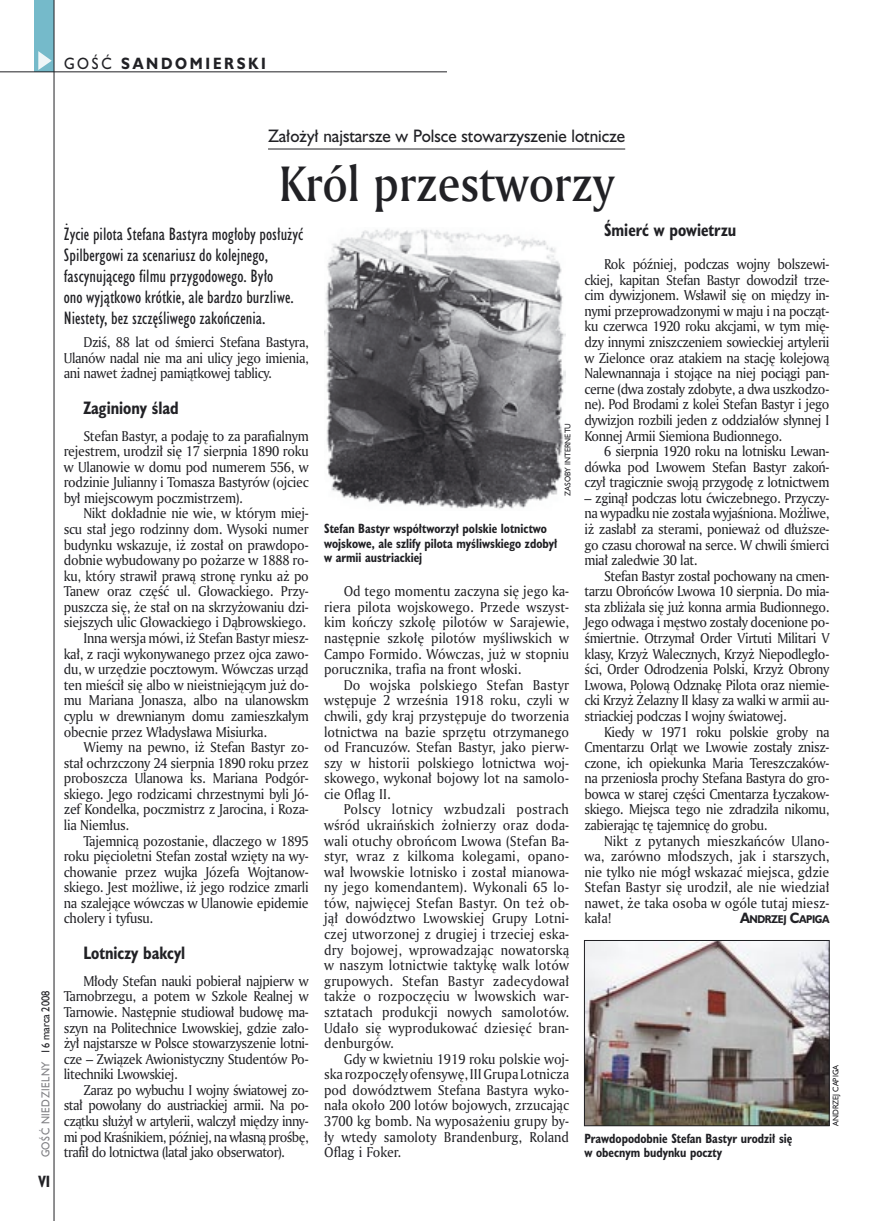
<style>
.page{position:relative;width:872px;height:1221px;background:#fff}
.page>*{position:absolute;margin:0;border:0;box-sizing:border-box;transform-origin:0 0}
._05a_tytyl_AmMd_32_pt{font:48px "Amerigo Md PL";color:#212125;scale:.9 1}
._06-4_lead_lokal_HuCn_11_pt{font:16.5px/21px "Humanst 521 Cn PL";color:#212125}
._04-3_nadtytul_lokal{font:16.5px "Humanst 521 PL";color:#212125;scale:.94 1}
._04_srodtytul_HuCB_11_pt{font:700 16.5px "Humanst 521 Cn PL";color:#212125;scale:.94 1}
.t1{font:700 15px "Humanst 521 PL";letter-spacing:.2em;color:#212125;scale:.9 1}
.t2{font:700 15px "Humanst 521 Cn PL";color:#212125;scale:.94 1}
._01_body_tekst{font:13.8px/15.6px "Amerigo PL";letter-spacing:-.02em;color:#212125;text-align:justify;scale:.94 1}
._09_podpis_zdjecia_HuCnB{font:700 12.3px/14.4px "Humanst 521 Cn PL";color:#212125;scale:.94 1}
.t3{font:10.5px "Humanst 521 PL";letter-spacing:.05em;color:#7f7f83;scale:.9 1}
._01_body_tekst-2{font:700 10.35px "Humanst 521 PL";letter-spacing:-.04em;color:#212125;scale:.9 1}
._09a_autor_zdjecia_Hu_5_pt{font:7.5px "Humanst 521 PL";color:#212125;scale:.94 1}
.s1{font-weight:400}
.s2{color:#212125}
.s3{font-size:13.8px}
</style>
<div class="page">
<div style="left:35px;top:0;width:19px;height:72px;background:#75baca"></div>
<svg style="left:38px;top:51px;width:14px;height:19px"></svg>
<hr style="left:54px;top:0;width:1px;height:1220px;background:#212125">
<hr style="left:0;top:72px;width:447px;height:1px;background:#212125">
<hr style="left:268px;top:149px;width:357px;height:1px;background:#212125">
<img style="left:324px;top:228px;width:242px;height:282px">
<img style="left:586px;top:942px;width:241px;height:181px">
<div style="left:584px;top:940px;width:245px;height:185px;border:1px solid #212125"></div>
<p class="t1" style="left:64px;top:53px;width:226px"><span class="s1">GOŚĆ</span> SANDOMIERSKI</p>
<p class="t3" style="left:38px;top:1157px;width:187px;rotate:-90deg">GOŚĆ NIEDZIELNY <span class="s2">16 marca 2008</span></p>
<p class="t2" style="left:38px;top:1170px;width:14px">VI</p>
<p class="_04-3_nadtytul_lokal" style="left:268px;top:124px;width:381px">Założył najstarsze w Polsce stowarzyszenie lotnicze</p>
<p class="_05a_tytyl_AmMd_32_pt" style="left:279px;top:151px;width:374px">Król przestworzy</p>
<p class="_06-4_lead_lokal_HuCn_11_pt" style="left:64px;top:223px;width:241px">Życie pilota Stefana Bastyra mogłoby posłużyć Spilbergowi za scenariusz do kolejnego, fascynującego filmu przygodowego. Było<br>ono wyjątkowo krótkie, ale bardzo burzliwe.<br>Niestety, bez szczęśliwego zakończenia.</p>
<p class="_01_body_tekst" style="left:64px;top:334px;width:262px;text-indent:20px">Dziś, 88 lat od śmierci Stefana Bastyra, Ulanów nadal nie ma ani ulicy jego imienia, ani nawet żadnej pamiątkowej tablicy.</p>
<p class="_04_srodtytul_HuCB_11_pt" style="left:83px;top:397px;width:103px">Zaginiony ślad</p>
<p class="_01_body_tekst" style="left:64px;top:427px;width:262px;text-indent:20px">Stefan Bastyr, a podaję to za parafialnym rejestrem, urodził się 17 sierpnia 1890 roku w Ulanowie w domu pod numerem 556, w rodzinie Julianny i Tomasza Bastyrów (ojciec był miejscowym poczmistrzem).</p>
<p class="_01_body_tekst" style="left:64px;top:505px;width:262px;text-indent:20px">Nikt dokładnie nie wie, w którym miej&shy;scu stał jego rodzinny dom. Wysoki numer budynku wskazuje, iż został on prawdopo&shy;dobnie wybudowany po pożarze w 1888 ro&shy;ku, który strawił prawą stronę rynku aż po Tanew oraz część ul. Głowackiego. Przy&shy;puszcza się, że stał on na skrzyżowaniu dzi&shy;siejszych ulic Głowackiego i Dąbrowskiego.</p>
<p class="_01_body_tekst" style="left:64px;top:630px;width:262px;text-indent:20px">Inna wersja mówi, iż Stefan Bastyr miesz&shy;kał, z racji wykonywanego przez ojca zawo&shy;du, w urzędzie pocztowym. Wówczas urząd ten mieścił się albo w nieistniejącym już do&shy;mu Mariana Jonasza, albo na ulanowskm cyplu w drewnianym domu zamieszkałym obecnie przez Władysława Misiurka.</p>
<p class="_01_body_tekst" style="left:64px;top:739px;width:262px;text-indent:20px">Wiemy na pewno, iż Stefan Bastyr zo&shy;stał ochrzczony 24 sierpnia 1890 roku przez proboszcza Ulanowa ks. Mariana Podgór&shy;skiego. Jego rodzicami chrzestnymi byli Jó&shy;zef Kondelka, poczmistrz z Jarocina, i Roza&shy;lia Niemłus.</p>
<p class="_01_body_tekst" style="left:64px;top:832px;width:262px;text-indent:20px">Tajemnicą pozostanie, dlaczego w 1895 roku pięcioletni Stefan został wzięty na wy&shy;chowanie przez wujka Józefa Wojtanow&shy;skiego. Jest możliwe, iż jego rodzice zmarli na szalejące wówczas w Ulanowie epidemie cholery i tyfusu.</p>
<p class="_04_srodtytul_HuCB_11_pt" style="left:83px;top:941px;width:110px">Lotniczy bakcyl</p>
<p class="_01_body_tekst" style="left:64px;top:972px;width:262px;text-indent:20px">Młody Stefan nauki pobierał najpierw w Tarnobrzegu, a potem w Szkole Realnej w Tarnowie. Następnie studiował budowę ma&shy;szyn na Politechnice Lwowskiej, gdzie zało&shy;żył najstarsze w Polsce stowarzyszenie lotni&shy;cze – Związek Awionistyczny Studentów Po&shy;litechniki Lwowskiej.</p>
<p class="_01_body_tekst" style="left:64px;top:1081px;width:262px;text-indent:20px">Zaraz po wybuchu I wojny światowej zo&shy;stał powołany do austriackiej armii. Na po&shy;czątku służył w artylerii, walczył między inny&shy;mi pod Kraśnikiem, później, na własną prośbę, trafił do lotnictwa (latał jako obserwator).</p>
<p class="_04_srodtytul_HuCB_11_pt" style="left:604px;top:218px;width:142px">Śmierć w powietrzu</p>
<p class="_01_body_tekst" style="left:584px;top:256px;width:262px;text-indent:20px">Rok później, podczas wojny bolszewi&shy;ckiej, kapitan Stefan Bastyr dowodził trze&shy;cim dywizjonem. Wsławił się on między in&shy;nymi przeprowadzonymi w maju i na począt&shy;ku czerwca 1920 roku akcjami, w tym mię&shy;dzy innymi zniszczeniem sowieckiej artylerii w Zielonce oraz atakiem na stację kolejową Nalewnannaja i stojące na niej pociągi pan&shy;cerne (dwa zostały zdobyte, a dwa uszkodzo&shy;ne). Pod Brodami z kolei Stefan Bastyr i jego dywizjon rozbili jeden z oddziałów słynnej I Konnej Armii Siemiona Budionnego.</p>
<p class="_01_body_tekst" style="left:584px;top:443px;width:262px;text-indent:20px">6 sierpnia 1920 roku na lotnisku Lewan&shy;dówka pod Lwowem Stefan Bastyr zakoń&shy;czył tragicznie swoją przygodę z lotnictwem</p>
<p class="_01_body_tekst" style="left:584px;top:489px;width:262px">– zginął podczas lotu ćwiczebnego. Przyczy&shy;na wypadku nie została wyjaśniona. Możliwe, iż zasłabł za sterami, ponieważ od dłuższe&shy;go czasu chorował na serce. W chwili śmierci miał zaledwie 30 lat.</p>
<p class="_01_body_tekst" style="left:584px;top:567px;width:262px;text-indent:20px">Stefan Bastyr został pochowany na cmen&shy;tarzu Obrońców Lwowa 10 sierpnia. Do mia&shy;sta zbliżała się już konna armia Budionnego.<br>Jego odwaga i męstwo zostały docenione po&shy;śmiertnie. Otrzymał Order Virtuti Militari V klasy, Krzyż Walecznych, Krzyż Niepodległo&shy;ści, Order Odrodzenia Polski, Krzyż Obrony Lwowa, Polową Odznakę Pilota oraz niemie&shy;cki Krzyż Żelazny II klasy za walki w armii au&shy;striackiej podczas I wojny światowej.</p>
<p class="_01_body_tekst" style="left:584px;top:723px;width:262px;text-indent:20px">Kiedy w 1971 roku polskie groby na Cmentarzu Orląt we Lwowie zostały znisz&shy;czone, ich opiekunka Maria Tereszczaków&shy;na przeniosła prochy Stefana Bastyra do gro&shy;bowca w starej części Cmentarza Łyczakow&shy;skiego. Miejsca tego nie zdradziła nikomu, zabierając tę tajemnicę do grobu.</p>
<p class="_01_body_tekst" style="left:584px;top:832px;width:262px;text-indent:20px">Nikt z pytanych mieszkańców Ulano&shy;wa, zarówno młodszych, jak i starszych, nie tylko nie mógł wskazać miejsca, gdzie Stefan Bastyr się urodził, ale nie wiedział nawet, że taka osoba w ogóle tutaj miesz&shy;kała!</p>
<p class="_09a_autor_zdjecia_Hu_5_pt" style="left:562px;top:495px;width:79px;rotate:-90deg">ZASOBY INTERNETU</p>
<p class="_09_podpis_zdjecia_HuCnB" style="left:324px;top:521px;width:249px">Stefan Bastyr współtworzył polskie lotnictwo wojskowe, ale szlify pilota myśliwskiego zdobył w armii austriackiej</p>
<p class="_01_body_tekst" style="left:324px;top:583px;width:262px;text-indent:20px">Od tego momentu zaczyna się jego ka&shy;riera pilota wojskowego. Przede wszyst&shy;kim kończy szkołę pilotów w Sarajewie, następnie szkołę pilotów myśliwskich w Campo Formido. Wówczas, już w stopniu porucznika, trafia na front włoski.</p>
<p class="_01_body_tekst" style="left:324px;top:676px;width:262px;text-indent:20px">Do wojska polskiego Stefan Bastyr wstępuje 2 września 1918 roku, czyli w chwili, gdy kraj przystępuje do tworzenia lotnictwa na bazie sprzętu otrzymanego od Francuzów. Stefan Bastyr, jako pierw&shy;szy w historii polskiego lotnictwa woj&shy;skowego, wykonał bojowy lot na samolo&shy;cie Oflag II.</p>
<p class="_01_body_tekst" style="left:324px;top:801px;width:262px;text-indent:20px">Polscy lotnicy wzbudzali postrach wśród ukraińskich żołnierzy oraz doda&shy;wali otuchy obrońcom Lwowa (Stefan Ba&shy;styr, wraz z kilkoma kolegami, opano&shy;wał lwowskie lotnisko i został mianowa&shy;ny jego komendantem). Wykonali 65 lo&shy;tów, najwięcej Stefan Bastyr. On też ob&shy;jął dowództwo Lwowskiej Grupy Lotni&shy;czej utworzonej z drugiej i trzeciej eska&shy;dry bojowej, wprowadzając nowatorską w naszym lotnictwie taktykę walk lotów grupowych. Stefan Bastyr zadecydował także o rozpoczęciu w lwowskich war&shy;sztatach produkcji nowych samolotów.<br>Udało się wyprodukować dziesięć bran&shy;denburgów.</p>
<p class="_01_body_tekst" style="left:324px;top:1050px;width:262px;text-indent:20px">Gdy w kwietniu 1919 roku polskie woj&shy;ska rozpoczęły ofensywę, III Grupa Lotnicza pod dowództwem Stefana Bastyra wyko&shy;nała około 200 lotów bojowych, zrzucając 3700 kg bomb. Na wyposażeniu grupy by&shy;ły wtedy samoloty Brandenburg, Roland Oflag i Foker.</p>
<p class="_01_body_tekst-2" style="left:740px;top:912px;width:101px"><span class="s3">A</span>NDRZEJ <span class="s3">C</span>APIGA</p>
<p class="_09a_autor_zdjecia_Hu_5_pt" style="left:830px;top:1125px;width:67px;rotate:-90deg">ANDRZEJ CAPIGA</p>
<p class="_09_podpis_zdjecia_HuCnB" style="left:584px;top:1130px;width:223px">Prawdopodobnie Stefan Bastyr urodził się w obecnym budynku poczty</p>
</div>
